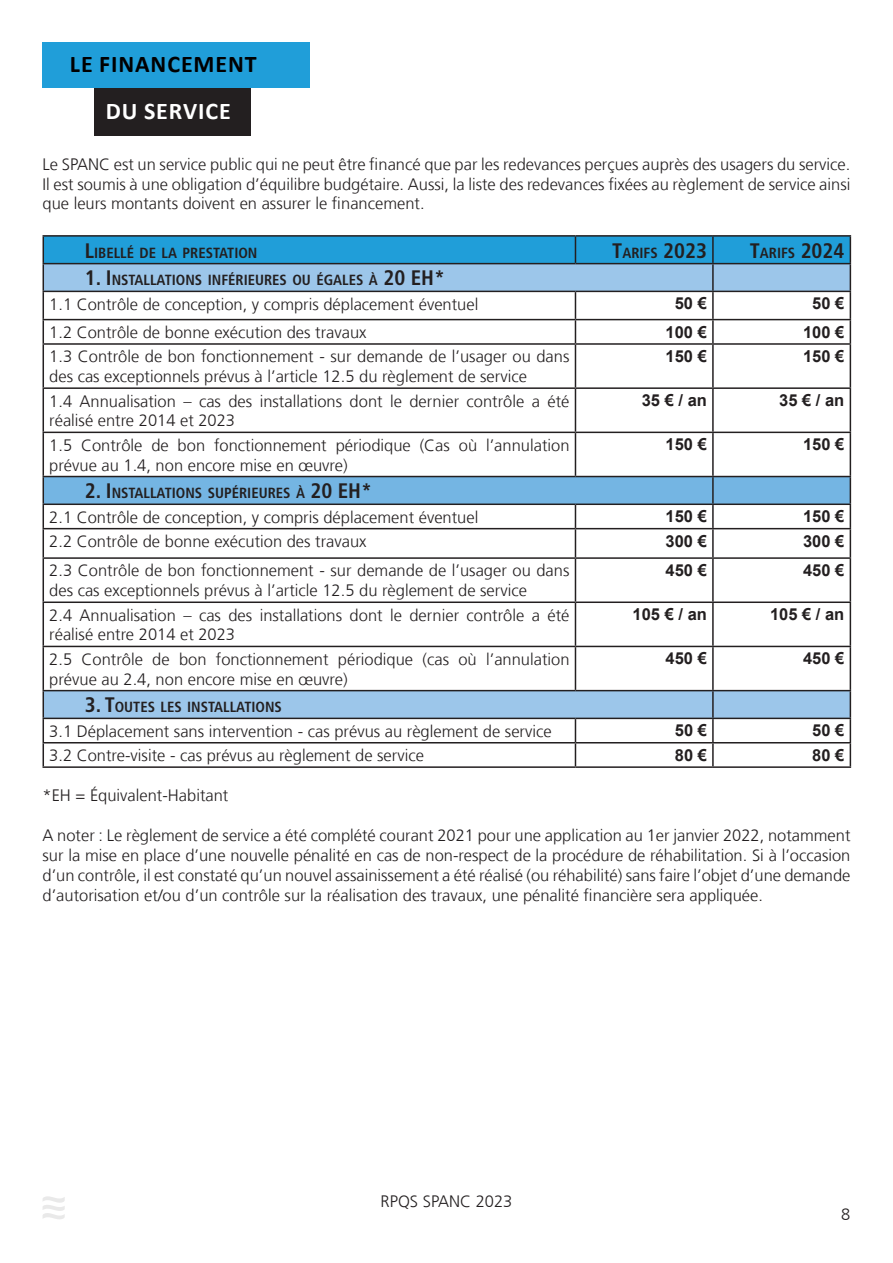
<style>
.page{position:relative;width:893px;height:1263px;background:#fff}
.page>*{position:absolute;margin:0;border:0;box-sizing:border-box;transform-origin:0 0}
.t1{font:700 24px "Calibri";letter-spacing:.04em;color:#000001}
.t2{font:700 24px "Calibri";letter-spacing:.04em;color:#fff}
.t3{font:700 condensed 21px "Frutiger LT Std";color:#231f20}
.t4{font:300 16.5px/19.8px "Frutiger";color:#231f20}
.t5{font:700 16.5px "Arial";color:#231f20}
.t6{font:300 16.5px "Frutiger";color:#231f20}
.t7{font:700 condensed 14.7px "Frutiger LT Std";color:#231f20}
.s1{font-size:21px}
.s2{font-size:14.7px}
</style>
<div class="page">
<svg style="left:43px;top:1196px;width:22px;height:23px"></svg>
<div style="left:43px;top:43px;width:267px;height:45px;background:#209ed9"></div>
<div style="left:94px;top:88px;width:157px;height:48px;background:#231f20"></div>
<svg style="left:44px;top:345px;width:806px;height:373px"></svg>
<hr style="left:43px;top:343px;width:532px;height:2px;background:#231f20">
<hr style="left:43px;top:345px;width:1px;height:42px;background:#231f20">
<hr style="left:575px;top:343px;width:138px;height:2px;background:#231f20">
<hr style="left:575px;top:345px;width:1px;height:42px;background:#231f20">
<hr style="left:713px;top:343px;width:138px;height:2px;background:#231f20">
<hr style="left:712px;top:345px;width:2px;height:42px;background:#231f20">
<hr style="left:850px;top:345px;width:1px;height:42px;background:#231f20">
<hr style="left:43px;top:387px;width:532px;height:2px;background:#231f20">
<hr style="left:43px;top:389px;width:1px;height:43px;background:#231f20">
<hr style="left:575px;top:387px;width:138px;height:2px;background:#231f20">
<hr style="left:575px;top:389px;width:1px;height:43px;background:#231f20">
<hr style="left:713px;top:387px;width:138px;height:2px;background:#231f20">
<hr style="left:712px;top:389px;width:2px;height:43px;background:#231f20">
<hr style="left:850px;top:389px;width:1px;height:43px;background:#231f20">
<hr style="left:43px;top:432px;width:532px;height:1px;background:#231f20">
<hr style="left:43px;top:433px;width:1px;height:43px;background:#231f20">
<hr style="left:575px;top:432px;width:138px;height:1px;background:#231f20">
<hr style="left:575px;top:433px;width:1px;height:43px;background:#231f20">
<hr style="left:713px;top:432px;width:138px;height:1px;background:#231f20">
<hr style="left:712px;top:433px;width:2px;height:43px;background:#231f20">
<hr style="left:850px;top:433px;width:1px;height:43px;background:#231f20">
<hr style="left:712px;top:691px;width:2px;height:27px;background:#231f20">
<hr style="left:43px;top:235px;width:532px;height:2px;background:#231f20">
<hr style="left:575px;top:235px;width:138px;height:2px;background:#231f20">
<hr style="left:713px;top:235px;width:138px;height:2px;background:#231f20">
<svg style="left:43px;top:236px;width:808px;height:107px"></svg>
<hr style="left:575px;top:263px;width:138px;height:1px;background:#231f20">
<hr style="left:713px;top:263px;width:138px;height:1px;background:#231f20">
<hr style="left:43px;top:557px;width:532px;height:2px;background:#231f20">
<hr style="left:43px;top:559px;width:1px;height:42px;background:#231f20">
<hr style="left:43px;top:601px;width:532px;height:2px;background:#231f20">
<hr style="left:43px;top:603px;width:1px;height:43px;background:#231f20">
<hr style="left:43px;top:647px;width:1px;height:43px;background:#231f20">
<hr style="left:43px;top:742px;width:532px;height:1px;background:#231f20">
<hr style="left:43px;top:766px;width:532px;height:2px;background:#231f20">
<hr style="left:575px;top:557px;width:138px;height:2px;background:#231f20">
<hr style="left:575px;top:559px;width:1px;height:42px;background:#231f20">
<hr style="left:713px;top:557px;width:138px;height:2px;background:#231f20">
<hr style="left:712px;top:559px;width:2px;height:42px;background:#231f20">
<hr style="left:850px;top:559px;width:1px;height:42px;background:#231f20">
<hr style="left:575px;top:601px;width:138px;height:2px;background:#231f20">
<hr style="left:575px;top:603px;width:1px;height:43px;background:#231f20">
<hr style="left:713px;top:601px;width:138px;height:2px;background:#231f20">
<hr style="left:712px;top:603px;width:2px;height:43px;background:#231f20">
<hr style="left:850px;top:603px;width:1px;height:43px;background:#231f20">
<hr style="left:575px;top:647px;width:1px;height:43px;background:#231f20">
<hr style="left:712px;top:647px;width:2px;height:43px;background:#231f20">
<hr style="left:850px;top:647px;width:1px;height:43px;background:#231f20">
<hr style="left:712px;top:719px;width:2px;height:23px;background:#231f20">
<hr style="left:575px;top:742px;width:138px;height:1px;background:#231f20">
<svg style="left:575px;top:719px;width:1px;height:47px"></svg>
<hr style="left:713px;top:742px;width:138px;height:1px;background:#231f20">
<hr style="left:712px;top:743px;width:2px;height:23px;background:#231f20">
<svg style="left:850px;top:691px;width:1px;height:75px"></svg>
<hr style="left:575px;top:766px;width:138px;height:2px;background:#231f20">
<hr style="left:713px;top:766px;width:138px;height:2px;background:#231f20">
<svg style="left:43px;top:476px;width:808px;height:81px"></svg>
<hr style="left:575px;top:476px;width:138px;height:1px;background:#231f20">
<hr style="left:713px;top:476px;width:138px;height:1px;background:#231f20">
<hr style="left:43px;top:503px;width:532px;height:2px;background:#231f20">
<hr style="left:575px;top:503px;width:138px;height:2px;background:#231f20">
<hr style="left:713px;top:503px;width:138px;height:2px;background:#231f20">
<hr style="left:43px;top:646px;width:532px;height:1px;background:#231f20">
<hr style="left:575px;top:646px;width:138px;height:1px;background:#231f20">
<hr style="left:713px;top:646px;width:138px;height:1px;background:#231f20">
<hr style="left:43px;top:690px;width:532px;height:1px;background:#231f20">
<svg style="left:43px;top:691px;width:1px;height:75px"></svg>
<hr style="left:575px;top:690px;width:138px;height:1px;background:#231f20">
<hr style="left:713px;top:690px;width:138px;height:1px;background:#231f20">
<hr style="left:43px;top:718px;width:532px;height:1px;background:#231f20">
<hr style="left:575px;top:718px;width:138px;height:1px;background:#231f20">
<hr style="left:713px;top:718px;width:138px;height:1px;background:#231f20">
<h1 class="t1" style="left:70px;top:50px;width:188px">LE FINANCEMENT</h1>
<h1 class="t2" style="left:106px;top:96px;width:126px">DU SERVICE</h1>
<p class="t4" style="left:43px;top:155px;width:809px;text-align:justify">Le SPANC est un service public qui ne peut être financé que par les redevances perçues auprès des usagers du service.<br>Il est soumis à une obligation d’équilibre budgétaire. Aussi, la liste des redevances fixées au règlement de service ainsi que leurs montants doivent en assurer le financement.</p>
<p class="t7" style="left:85px;top:244px;width:174px"><span class="s1">L</span>IBELLÉ DE LA PRESTATION</p>
<p class="t3" style="left:612px;top:238px;width:96px">T<span class="s2">ARIFS</span> 2023</p>
<p class="t3" style="left:750px;top:238px;width:96px">T<span class="s2">ARIFS</span> 2024</p>
<p class="t7" style="left:85px;top:272px;width:362px"><span class="s1">1. I</span>NSTALLATIONS INFÉRIEURES OU ÉGALES À <span class="s1">20 EH*</span></p>
<p class="t4" style="left:49px;top:295px;width:431px">1.1 Contrôle de conception, y compris déplacement éventuel</p>
<p class="t5" style="left:675px;top:294px;width:34px">50 €</p>
<p class="t5" style="left:812px;top:294px;width:34px">50 €</p>
<p class="t4" style="left:49px;top:324px;width:319px">1.2 Contrôle de bonne exécution des travaux</p>
<p class="t5" style="left:666px;top:322px;width:43px">100 €</p>
<p class="t5" style="left:803px;top:322px;width:43px">100 €</p>
<p class="t4" style="left:49px;top:348px;width:522px">1.3 Contrôle de bon fonctionnement - sur demande de l’usager ou dans des cas exceptionnels prévus à l’article 12.5 du règlement de service</p>
<p class="t5" style="left:666px;top:347px;width:43px">150 €</p>
<p class="t5" style="left:803px;top:347px;width:43px">150 €</p>
<p class="t4" style="left:49px;top:392px;width:522px">1.4 Annualisation – cas des installations dont le dernier contrôle a été réalisé entre 2014 et 2023</p>
<p class="t5" style="left:642px;top:391px;width:67px">35 € / an</p>
<p class="t5" style="left:779px;top:391px;width:67px">35 € / an</p>
<p class="t4" style="left:49px;top:436px;width:522px">1.5 Contrôle de bon fonctionnement périodique (Cas où l’annulation prévue au 1.4, non encore mise en œuvre)</p>
<p class="t5" style="left:666px;top:435px;width:43px">150 €</p>
<p class="t5" style="left:803px;top:435px;width:43px">150 €</p>
<p class="t7" style="left:85px;top:485px;width:289px"><span class="s1">2. I</span>NSTALLATIONS SUPÉRIEURES À <span class="s1">20 EH*</span></p>
<p class="t4" style="left:49px;top:508px;width:431px">2.1 Contrôle de conception, y compris déplacement éventuel</p>
<p class="t5" style="left:666px;top:507px;width:43px">150 €</p>
<p class="t5" style="left:803px;top:507px;width:43px">150 €</p>
<p class="t4" style="left:49px;top:533px;width:319px">2.2 Contrôle de bonne exécution des travaux</p>
<p class="t5" style="left:666px;top:531px;width:43px">300 €</p>
<p class="t5" style="left:803px;top:531px;width:43px">300 €</p>
<p class="t4" style="left:49px;top:562px;width:522px">2.3 Contrôle de bon fonctionnement - sur demande de l’usager ou dans des cas exceptionnels prévus à l’article 12.5 du règlement de service</p>
<p class="t5" style="left:666px;top:561px;width:43px">450 €</p>
<p class="t5" style="left:803px;top:561px;width:43px">450 €</p>
<p class="t4" style="left:49px;top:606px;width:522px">2.4 Annualisation – cas des installations dont le dernier contrôle a été réalisé entre 2014 et 2023</p>
<p class="t5" style="left:633px;top:605px;width:76px">105 € / an</p>
<p class="t5" style="left:770px;top:605px;width:76px">105 € / an</p>
<p class="t4" style="left:49px;top:650px;width:522px">2.5 Contrôle de bon fonctionnement périodique (cas où l’annulation prévue au 2.4, non encore mise en œuvre)</p>
<p class="t5" style="left:666px;top:649px;width:43px">450 €</p>
<p class="t5" style="left:803px;top:649px;width:43px">450 €</p>
<p class="t7" style="left:85px;top:699px;width:199px"><span class="s1">3. T</span>OUTES LES INSTALLATIONS</p>
<p class="t4" style="left:49px;top:722px;width:504px">3.1 Déplacement sans intervention - cas prévus au règlement de service</p>
<p class="t5" style="left:675px;top:721px;width:34px">50 €</p>
<p class="t5" style="left:812px;top:721px;width:34px">50 €</p>
<p class="t4" style="left:49px;top:747px;width:376px">3.2 Contre-visite - cas prévus au règlement de service</p>
<p class="t5" style="left:675px;top:745px;width:34px">80 €</p>
<p class="t5" style="left:812px;top:745px;width:34px">80 €</p>
<p class="t4" style="left:43px;top:787px;width:187px">*EH = Équivalent-Habitant</p>
<p class="t4" style="left:43px;top:827px;width:809px;text-align:justify">A noter : Le règlement de service a été complété courant 2021 pour une application au 1er janvier 2022, notamment sur la mise en place d’une nouvelle pénalité en cas de non-respect de la procédure de réhabilitation. Si à l’occasion d’un contrôle, il est constaté qu’un nouvel assainissement a été réalisé (ou réhabilité) sans faire l’objet d’une demande d’autorisation et/ou d’un contrôle sur la réalisation des travaux, une pénalité financière sera appliquée.</p>
<p class="t6" style="left:381px;top:1195px;width:133px">RPQS SPANC 2023</p>
<p class="t4" style="left:841px;top:1206px;width:11px">8</p>
</div>
